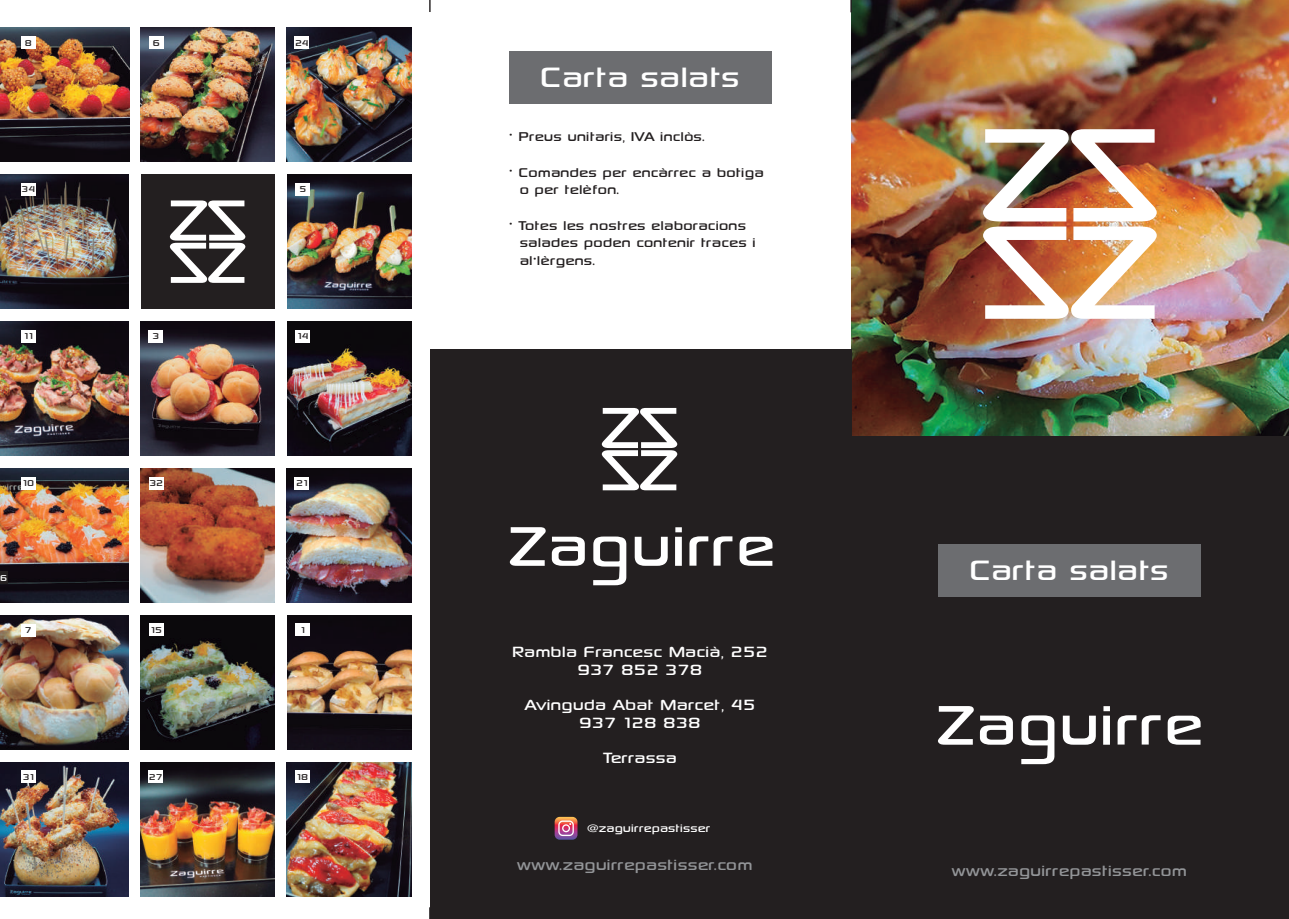
<style>
.page{position:relative;width:1289px;height:919px;background:#fff}
.page>*{position:absolute;margin:0;border:0;box-sizing:border-box;transform-origin:0 0}
.t1{font:39.75px "Sony Sketch EF";color:#fff}
.t2{font:21px/17.7px "Sony Sketch EF";color:#fff;text-align:center}
.t3{font:21px "Sony Sketch EF";color:#939598}
.t4{font:18px/35.2px "Sony Sketch EF";color:#231f20}
.t5{font:15.45px "Sony Sketch EF";color:#fff}
.t6{font:12px "Sony Sketch EF";letter-spacing:-.01em;color:#231f20}
.t7{font:12px "Sony Sketch EF";color:#fff}
</style>
<div class="page">
<img style="left:851px;top:0;width:437px;height:436px">
<div style="left:851px;top:436px;width:437px;height:482px;background:#231f20"></div>
<div style="left:937px;top:544px;width:263px;height:52px;background:#6c6d70"></div>
<svg style="left:938px;top:706px;width:35px;height:38px"></svg>
<svg style="left:979px;top:715px;width:33px;height:29px"></svg>
<svg style="left:1021px;top:715px;width:33px;height:49px"></svg>
<svg style="left:1062px;top:715px;width:33px;height:29px"></svg>
<svg style="left:1103px;top:706px;width:6px;height:38px"></svg>
<svg style="left:1117px;top:715px;width:43px;height:29px"></svg>
<svg style="left:1167px;top:715px;width:33px;height:29px"></svg>
<div style="left:509px;top:51px;width:262px;height:52px;background:#6c6d70"></div>
<div style="left:430px;top:350px;width:421px;height:568px;background:#231f20"></div>
<svg style="left:510px;top:527px;width:35px;height:38px"></svg>
<svg style="left:552px;top:536px;width:33px;height:29px"></svg>
<svg style="left:593px;top:536px;width:33px;height:49px"></svg>
<svg style="left:634px;top:536px;width:33px;height:29px"></svg>
<svg style="left:675px;top:527px;width:7px;height:38px"></svg>
<svg style="left:689px;top:536px;width:43px;height:29px"></svg>
<svg style="left:739px;top:536px;width:33px;height:29px"></svg>
<svg style="left:554px;top:816px;width:23px;height:23px"></svg>
<svg style="left:602px;top:408px;width:75px;height:82px"></svg>
<img style="left:983px;top:129px;width:173px;height:190px">
<svg style="left:429px;top:0;width:1px;height:12px"></svg>
<img style="left:0;top:762px;width:129px;height:133px">
<img style="left:286px;top:28px;width:126px;height:134px">
<img style="left:141px;top:28px;width:134px;height:134px">
<img style="left:286px;top:468px;width:126px;height:134px">
<img style="left:141px;top:468px;width:134px;height:134px">
<div style="left:141px;top:174px;width:133px;height:135px;background:#231f20"></div>
<svg style="left:170px;top:200px;width:75px;height:83px"></svg>
<img style="left:140px;top:321px;width:134px;height:134px">
<img style="left:141px;top:615px;width:133px;height:134px">
<img style="left:140px;top:762px;width:134px;height:134px">
<img style="left:0;top:615px;width:129px;height:134px">
<img style="left:0;top:468px;width:129px;height:134px">
<img style="left:0;top:321px;width:129px;height:134px">
<img style="left:0;top:175px;width:129px;height:133px">
<img style="left:0;top:28px;width:129px;height:134px">
<img style="left:287px;top:174px;width:125px;height:135px">
<img style="left:287px;top:321px;width:125px;height:134px">
<img style="left:287px;top:615px;width:124px;height:134px">
<img style="left:287px;top:762px;width:124px;height:134px">
<svg style="left:850px;top:0;width:1px;height:12px"></svg>
<div style="left:0;top:571px;width:7px;height:13px;background:#231f20"></div>
<div style="left:149px;top:36px;width:15px;height:13px;background:#fff"></div>
<div style="left:21px;top:624px;width:15px;height:12px;background:#fff"></div>
<div style="left:21px;top:36px;width:15px;height:13px;background:#fff"></div>
<div style="left:21px;top:477px;width:15px;height:12px;background:#fff"></div>
<div style="left:21px;top:330px;width:15px;height:12px;background:#fff"></div>
<div style="left:296px;top:330px;width:14px;height:12px;background:#fff"></div>
<div style="left:149px;top:623px;width:15px;height:13px;background:#fff"></div>
<div style="left:295px;top:770px;width:14px;height:13px;background:#fff"></div>
<div style="left:295px;top:477px;width:14px;height:12px;background:#fff"></div>
<div style="left:295px;top:36px;width:14px;height:13px;background:#fff"></div>
<div style="left:149px;top:770px;width:14px;height:13px;background:#fff"></div>
<div style="left:21px;top:770px;width:15px;height:13px;background:#fff"></div>
<div style="left:149px;top:477px;width:15px;height:12px;background:#fff"></div>
<div style="left:21px;top:183px;width:15px;height:13px;background:#fff"></div>
<div style="left:296px;top:623px;width:14px;height:13px;background:#fff"></div>
<div style="left:149px;top:330px;width:14px;height:12px;background:#fff"></div>
<div style="left:296px;top:183px;width:14px;height:12px;background:#fff"></div>
<p class="t6" style="left:25px;top:36px;width:9px">8</p>
<p class="t6" style="left:22px;top:183px;width:15px">34</p>
<p class="t6" style="left:153px;top:36px;width:9px">6</p>
<p class="t6" style="left:295px;top:36px;width:15px">24</p>
<p class="t6" style="left:299px;top:182px;width:9px">5</p>
<p class="t6" style="left:24px;top:329px;width:11px">11</p>
<p class="t6" style="left:297px;top:329px;width:13px">14</p>
<p class="t6" style="left:152px;top:329px;width:8px">3</p>
<p class="t6" style="left:23px;top:476px;width:13px">10</p>
<p class="t7" style="left:0;top:571px;width:9px">6</p>
<p class="t6" style="left:25px;top:623px;width:9px">7</p>
<p class="t6" style="left:149px;top:476px;width:15px">32</p>
<p class="t6" style="left:151px;top:623px;width:13px">15</p>
<p class="t6" style="left:23px;top:770px;width:13px">31</p>
<p class="t6" style="left:149px;top:770px;width:15px">27</p>
<p class="t6" style="left:296px;top:476px;width:13px">21</p>
<p class="t6" style="left:300px;top:623px;width:6px">1</p>
<p class="t6" style="left:296px;top:770px;width:13px">18</p>
<h1 class="t1" style="left:540px;top:55px;width:202px">Carta salats</h1>
<p class="t4" style="left:509px;top:119px;width:256px">· Preus unitaris, IVA inclòs.<br>· Comandes per encàrrec a botiga</p>
<p class="t4" style="left:509px;top:172px;width:239px;text-indent:11px">o per telèfon.<br>· Totes les nostres elaboracions</p>
<p class="t4" style="left:519px;top:234px;width:238px;line-height:17.7px">salades poden contenir traces i al·lèrgens.</p>
<p class="t2" style="left:512px;top:643px;width:257px">Rambla Francesc Macià, 252<br>937 852 378</p>
<p class="t2" style="left:524px;top:696px;width:233px">Avinguda Abat Marcet, 45<br>937 128 838</p>
<p class="t2" style="left:603px;top:749px;width:75px">Terrassa</p>
<p class="t5" style="left:587px;top:819px;width:125px">@zaguirrepastisser</p>
<p class="t3" style="left:517px;top:852px;width:237px">www.zaguirrepastisser.com</p>
<h1 class="t1" style="left:969px;top:548px;width:202px">Carta salats</h1>
<p class="t3" style="left:951px;top:858px;width:237px">www.zaguirrepastisser.com</p>
</div>
